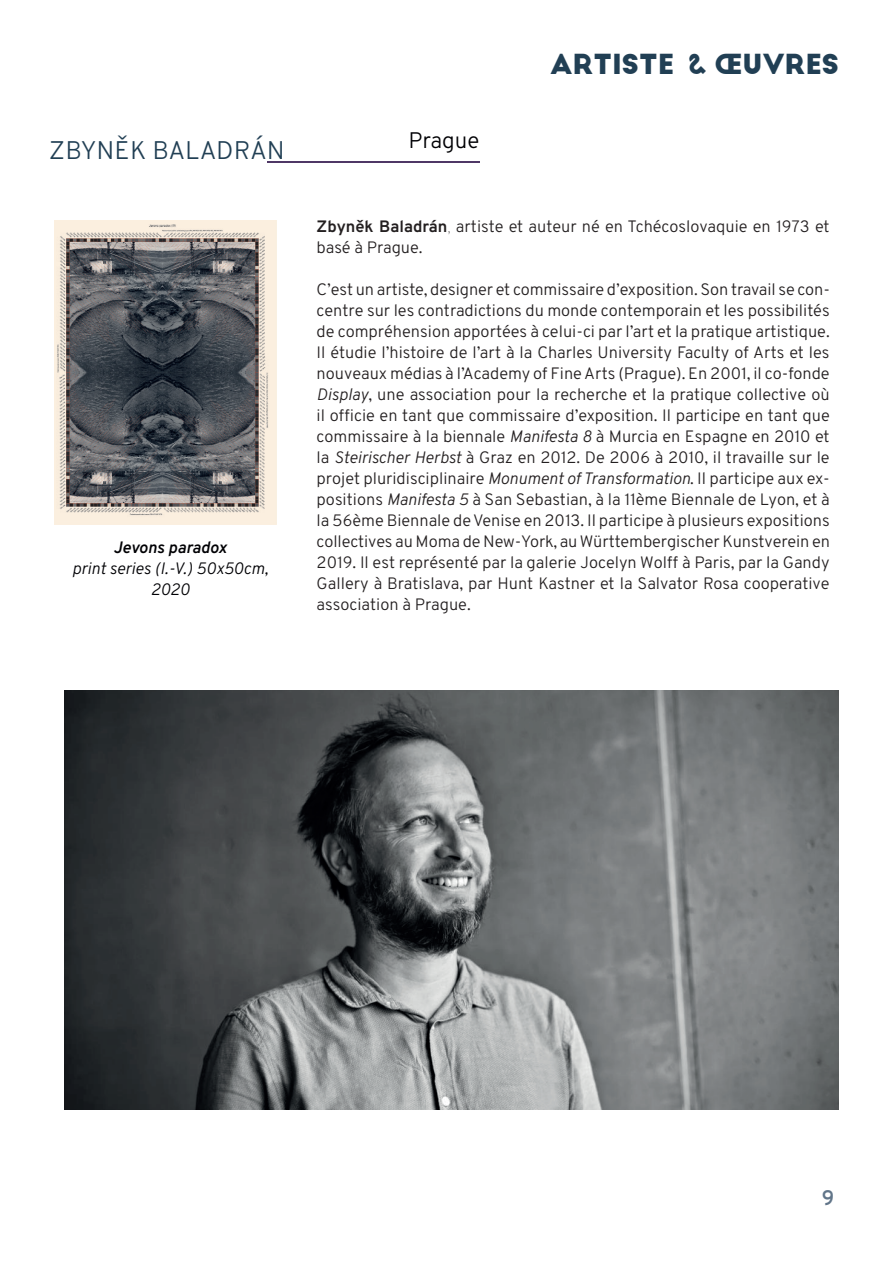
<style>
.page{position:relative;width:893px;height:1263px;background:#fff}
.page>*{position:absolute;margin:0;border:0;box-sizing:border-box;transform-origin:0 0}
.t1{font:700 27px "Big John PRO";color:#213f54}
.t2{font:300 25.5px "Overpass";letter-spacing:-.01em;color:#213f54}
.t3{font:300 22.5px "Overpass";color:#000004}
.t4{font:600 21px "Overpass";color:#617589}
.t5{font:300 16.5px/21px "Overpass";color:#231f20}
.t6{font:italic 300 16.5px/21px "Overpass";color:#000004;text-align:center}
.t7{font:italic 600 16.5px "Overpass";color:#000004}
.s1{font-weight:700}
.s2{font-weight:100}
.s3{font-style:italic}
</style>
<div class="page">
<img style="left:54px;top:220px;width:222px;height:304px">
<hr style="left:267px;top:162px;width:212px;height:1px;background:#4f3766">
<img style="left:64px;top:691px;width:775px;height:419px">
<h2 class="t2" style="left:49px;top:132px;width:237px">ZBYNĚK BALADRÁN</h2>
<h3 class="t3" style="left:408px;top:124px;width:73px">Prague</h3>
<h1 class="t1" style="left:550px;top:48px;width:290px">ARTISTE &amp; ŒUVRES</h1>
<p class="t7" style="left:114px;top:534px;width:115px">Jevons paradox</p>
<p class="t6" style="left:72px;top:558px;width:198px">print series (I.-V.) 50x50cm,<br>2020</p>
<p class="t5" style="left:317px;top:216px;width:515px"><span class="s1">Zbyněk Baladrán</span><span class="s2">,</span> artiste et auteur né en Tchécoslovaquie en 1973 et basé à Prague.</p>
<p class="t5" style="left:317px;top:279px;width:515px;text-align:justify">C’est un artiste, designer et commissaire d’exposition. Son travail se con&shy;centre sur les contradictions du monde contemporain et les possibilités de compréhension apportées à celui-ci par l’art et la pratique artistique.<br>Il étudie l’histoire de l’art à la Charles University Faculty of Arts et les nouveaux médias à l’Academy of Fine Arts (Prague). En 2001, il co-fonde <span class="s3">Display</span>, une association pour la recherche et la pratique collective où il officie en tant que commissaire d’exposition. Il participe en tant que commissaire à la biennale <span class="s3">Manifesta 8</span> à Murcia en Espagne en 2010 et la <span class="s3">Steirischer Herbst</span> à Graz en 2012. De 2006 à 2010, il travaille sur le projet pluridisciplinaire <span class="s3">Monument of Transformation</span>. Il participe aux ex&shy;positions <span class="s3">Manifesta 5</span> à San Sebastian, à la 11ème Biennale de Lyon, et à la 56ème Biennale de Venise en 2013. Il participe à plusieurs expositions collectives au Moma de New-York, au Württembergischer Kunstverein en 2019. Il est représenté par la galerie Jocelyn Wolff à Paris, par la Gandy Gallery à Bratislava, par Hunt Kastner et la Salvator Rosa cooperative association à Prague.</p>
<p class="t4" style="left:822px;top:1182px;width:14px">9</p>
</div>
